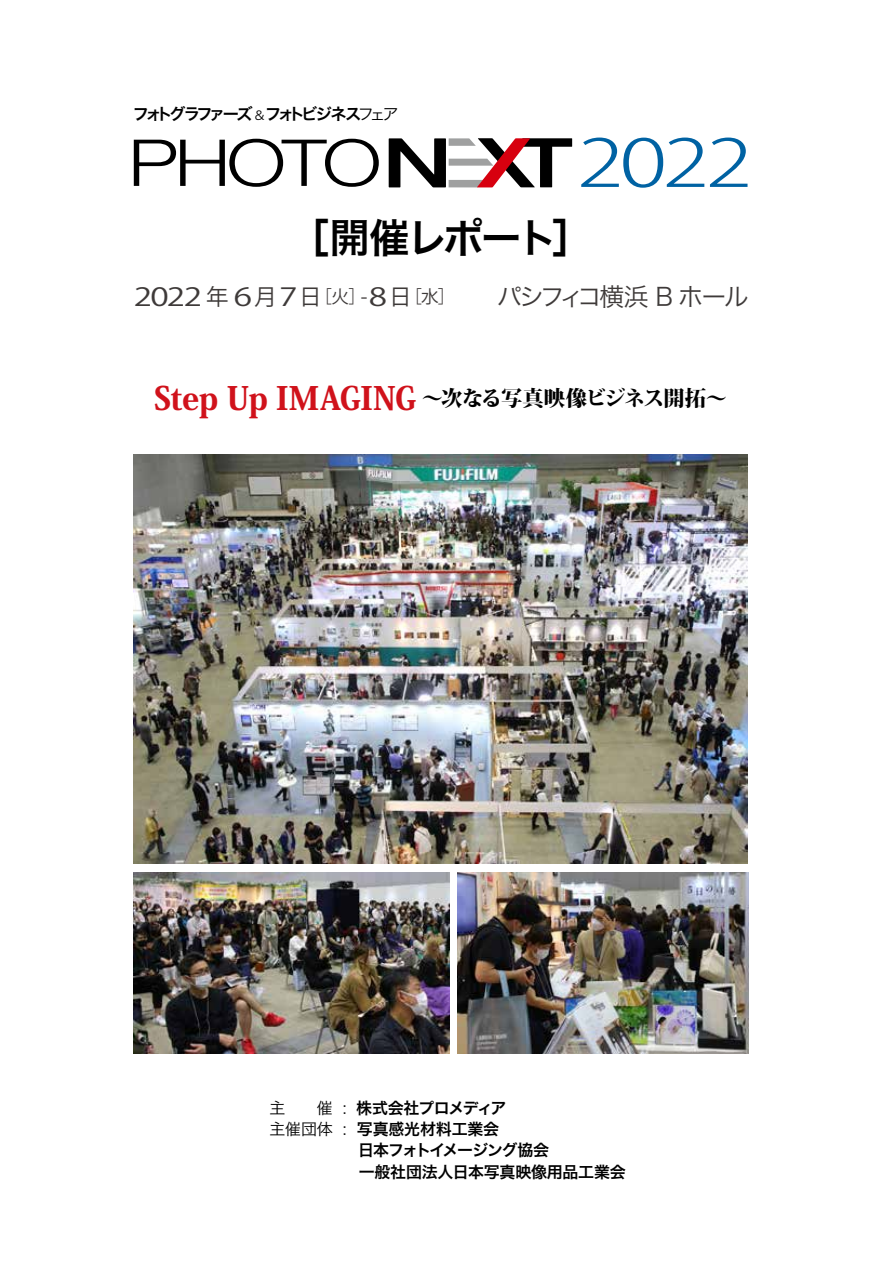
<style>
.page{position:relative;width:893px;height:1263px;background:#fff}
.page>*{position:absolute;margin:0;border:0;box-sizing:border-box;transform-origin:0 0}
.t1{font:40.35px "Hira Kaku Pro W6";letter-spacing:-.075em;color:#000}
.t2{font:25.05px "Hira Kaku Pro W3";letter-spacing:-.12em;color:#3e3a39}
.t3{font:24.9px "Koz Go Pro";color:#3e3a39;scale:1.33 1}
.t4{font:800 21.3px "Koz Min Pr 6 N";letter-spacing:-.045em;color:#000}
.t5{font:16.2px "Hira Kaku Pro W6";letter-spacing:-.205em;color:#000}
.t6{font:15.9px "Hira Kaku Pro W6";letter-spacing:-.01em;color:#000}
.t7{font:15.9px "Hira Kaku Pro W6";letter-spacing:-.065em;color:#000}
.t8{font:15.9px "Hira Kaku Pro W6";letter-spacing:-.075em;color:#000}
.s1{font-family:"Hira Kaku Pro W3";font-size:12.3px}
.s2{font-family:"Hira Kaku Pro W3"}
.s3{font-size:22.5px}
.s4{font-size:17.55px}
.s5{font-size:19.5px}
.s6{font-size:31.95px;color:#d0121b}
</style>
<div class="page">
<img style="left:458px;top:872px;width:290px;height:181px">
<svg style="left:134px;top:139px;width:245px;height:48px"></svg>
<svg style="left:389px;top:138px;width:183px;height:49px"></svg>
<svg style="left:581px;top:138px;width:123px;height:50px"></svg>
<svg style="left:710px;top:138px;width:37px;height:49px"></svg>
<img style="left:134px;top:455px;width:613px;height:409px">
<img style="left:134px;top:872px;width:315px;height:181px">
<p class="t5" style="left:133px;top:99px;width:267px">フォトグラファーズ <span class="s1">&amp;</span> フォトビジネス<span class="s2">フェア</span></p>
<h1 class="t1" style="left:289px;top:202px;width:305px">［開催レポート］</h1>
<h3 class="t3" style="left:134px;top:280px;width:243px">2022 <span class="s3">年</span> 6<span class="s3">月</span>7<span class="s3">日</span><span class="s4">［火］</span><span class="s5">-</span>8<span class="s3">日</span><span class="s4">［水］</span></h3>
<h2 class="t2" style="left:497px;top:274px;width:253px">パシフィコ横浜 B ホール</h2>
<h3 class="t4" style="left:154px;top:387px;width:574px"><span class="s6">Step Up IMAGING</span> 〜次なる写真映像ビジネス開拓〜</h3>
<p class="t7" style="left:270px;top:1093px;width:238px"><span class="s2">主　　催 :</span> 株式会社プロメディア</p>
<p class="t6" style="left:270px;top:1115px;width:231px"><span class="s2">主催団体 :</span> 写真感光材料工業会</p>
<p class="t8" style="left:358px;top:1136px;width:193px">日本フォトイメージング協会</p>
<p class="t6" style="left:359px;top:1157px;width:269px">一般社団法人日本写真映像用品工業会</p>
</div>
